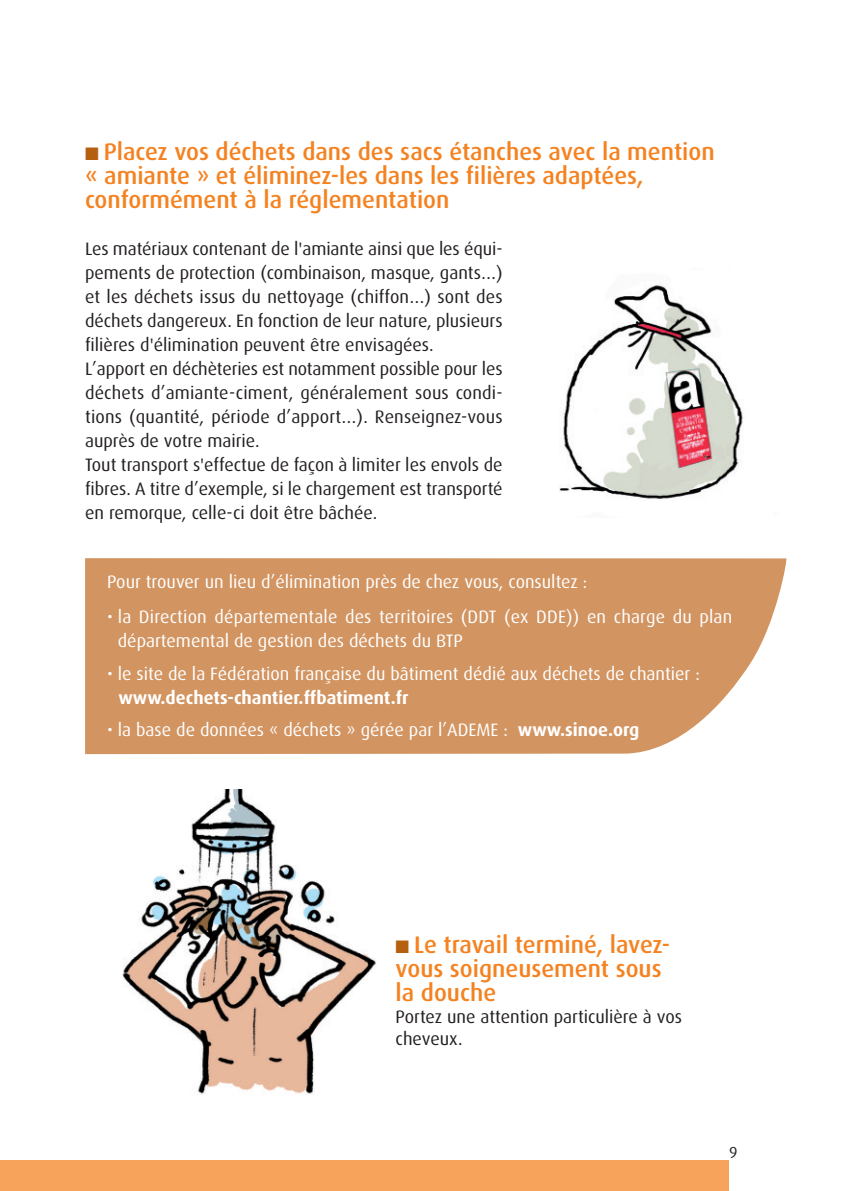
<style>
.page{position:relative;width:842px;height:1191px;background:#fff}
.page>*{position:absolute;margin:0;border:0;box-sizing:border-box;transform-origin:0 0}
.t1{font:500 24px/24px "Dax OT";color:#f58220}
.t2{font:18px/24px "Dax OT";color:#231f20}
.t3{font:18px/24px "Dax OT";color:#fff}
.t4{font:700 18px "Dax OT";color:#fff}
.t5{font:16px "Dax OT";color:#231f20}
.s1{color:#b56011}
.s2{font-weight:700}
</style>
<div class="page">
<div style="left:0;top:1160px;width:729px;height:31px;background:#f8a35c"></div>
<img style="left:122px;top:789px;width:254px;height:305px">
<svg style="left:85px;top:558px;width:702px;height:196px;fill:#d29461"></svg>
<img style="left:559px;top:276px;width:184px;height:223px">
<h1 class="t1" style="left:85px;top:142px;width:631px"><span class="s1">■</span> Placez vos déchets dans des sacs étanches avec la mention « amiante » et éliminez-les dans les filières adaptées, conformément à la réglementation</h1>
<p class="t2" style="left:85px;top:239px;width:419px">Les matériaux contenant de l'amiante ainsi que les équi&shy;pements de protection (combinaison, masque, gants…) et les déchets issus du nettoyage (chiffon…) sont des déchets dangereux. En fonction de leur nature, plusieurs filières d'élimination peuvent être envisagées.<br>L’apport en déchèteries est notamment possible pour les déchets d’amiante-ciment, généralement sous condi&shy;tions (quantité, période d’apport…). Renseignez-vous auprès de votre mairie.<br>Tout transport s'effectue de façon à limiter les envols de fibres. A titre d’exemple, si le chargement est transporté en remorque, celle-ci doit être bâchée.</p>
<p class="t3" style="left:107px;top:571px;width:482px">Pour trouver un lieu d’élimination près de chez vous, consultez :</p>
<p class="t3" style="left:118px;top:607px;width:616px;text-indent:-11px">• la Direction départementale des territoires (DDT (ex DDE)) en charge du plan départemental de gestion des déchets du BTP</p>
<p class="t3" style="left:107px;top:663px;width:594px">• le site de la Fédération française du bâtiment dédié aux déchets de chantier :</p>
<p class="t4" style="left:118px;top:691px;width:292px">www.dechets-chantier.ffbatiment.fr</p>
<p class="t3" style="left:107px;top:720px;width:534px">• la base de données « déchets » gérée par l’ADEME : <span class="s2">www.sinoe.org</span></p>
<h1 class="t1" style="left:396px;top:935px;width:276px"><span class="s1">■</span> Le travail terminé, lavez&shy;vous soigneusement sous la douche</h1>
<p class="t2" style="left:396px;top:1007px;width:288px;line-height:22px">Portez une attention particulière à vos cheveux.</p>
<p class="t5" style="left:729px;top:1146px;width:10px">9</p>
</div>
